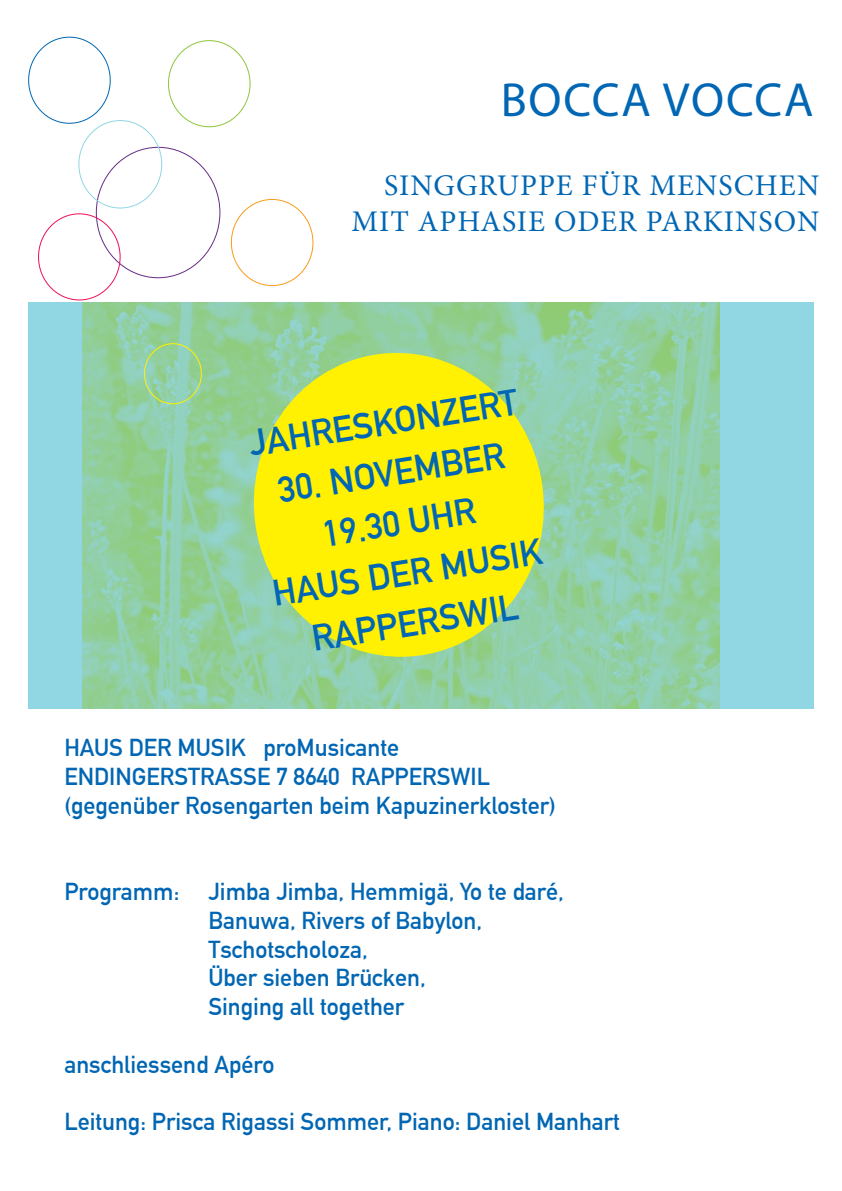
<style>
.page{position:relative;width:842px;height:1191px;background:#fff}
.page>*{position:absolute;margin:0;border:0;box-sizing:border-box;transform-origin:0 0}
.Einf__Abs{font:48px "Myriad Pro";letter-spacing:.035em;color:#0166b3}
.Einf__Abs-2{font:700 36px "DIN Alternate";color:#0166b3}
.Einf__Abs-3{font:30px "Minion Pro";letter-spacing:.035em;color:#0166b3}
.Einf__Abs-4{font:700 24px "DIN Alternate";color:#0166b3}
</style>
<div class="page">
<div style="left:28px;top:302px;width:786px;height:407px;background:#91d6e3"></div>
<img style="left:82px;top:302px;width:637px;height:407px">
<svg style="left:243px;top:342px;width:312px;height:325px;fill:#fff101"></svg>
<div style="left:144px;top:343px;width:58px;height:61px;border:1px solid #fff101;border-radius:50%"></div>
<p class="Einf__Abs" style="left:501px;top:71px;width:314px">BOCCA VOCCA</p>
<p class="Einf__Abs-3" style="left:384px;top:166px;width:437px">SINGGRUPPE FÜR MENSCHEN</p>
<p class="Einf__Abs-3" style="left:351px;top:201px;width:469px">MIT APHASIE ODER PARKINSON</p>
<p class="Einf__Abs-2" style="left:245px;top:417px;width:273px;rotate:-9deg">JAHRESKONZERT</p>
<p class="Einf__Abs-2" style="left:274px;top:463px;width:230px;rotate:-9deg">30. NOVEMBER</p>
<p class="Einf__Abs-2" style="left:319px;top:507px;width:156px;rotate:-9deg">19.30 UHR</p>
<p class="Einf__Abs-2" style="left:268px;top:567px;width:274px;rotate:-9deg">HAUS DER MUSIK</p>
<p class="Einf__Abs-2" style="left:308px;top:611px;width:210px;rotate:-9deg">RAPPERSWIL</p>
<p class="Einf__Abs-4" style="left:64px;top:729px;width:336px">HAUS DER MUSIK proMusicante</p>
<p class="Einf__Abs-4" style="left:64px;top:758px;width:427px">ENDINGERSTRASSE 7 8640 RAPPERSWIL</p>
<p class="Einf__Abs-4" style="left:64px;top:787px;width:493px">(gegenüber Rosengarten beim Kapuzinerkloster)</p>
<p class="Einf__Abs-4" style="left:64px;top:873px;width:501px">Programm: Jimba Jimba, Hemmigä, Yo te daré,</p>
<p class="Einf__Abs-4" style="left:208px;top:902px;width:275px">Banuwa, Rivers of Babylon,</p>
<p class="Einf__Abs-4" style="left:208px;top:931px;width:161px">Tschotscholoza,</p>
<p class="Einf__Abs-4" style="left:208px;top:959px;width:219px">Über sieben Brücken,</p>
<p class="Einf__Abs-4" style="left:208px;top:988px;width:197px">Singing all together</p>
<p class="Einf__Abs-4" style="left:64px;top:1046px;width:212px">anschliessend Apéro</p>
<p class="Einf__Abs-4" style="left:64px;top:1103px;width:557px">Leitung: Prisca Rigassi Sommer, Piano: Daniel Manhart</p>
</div>
